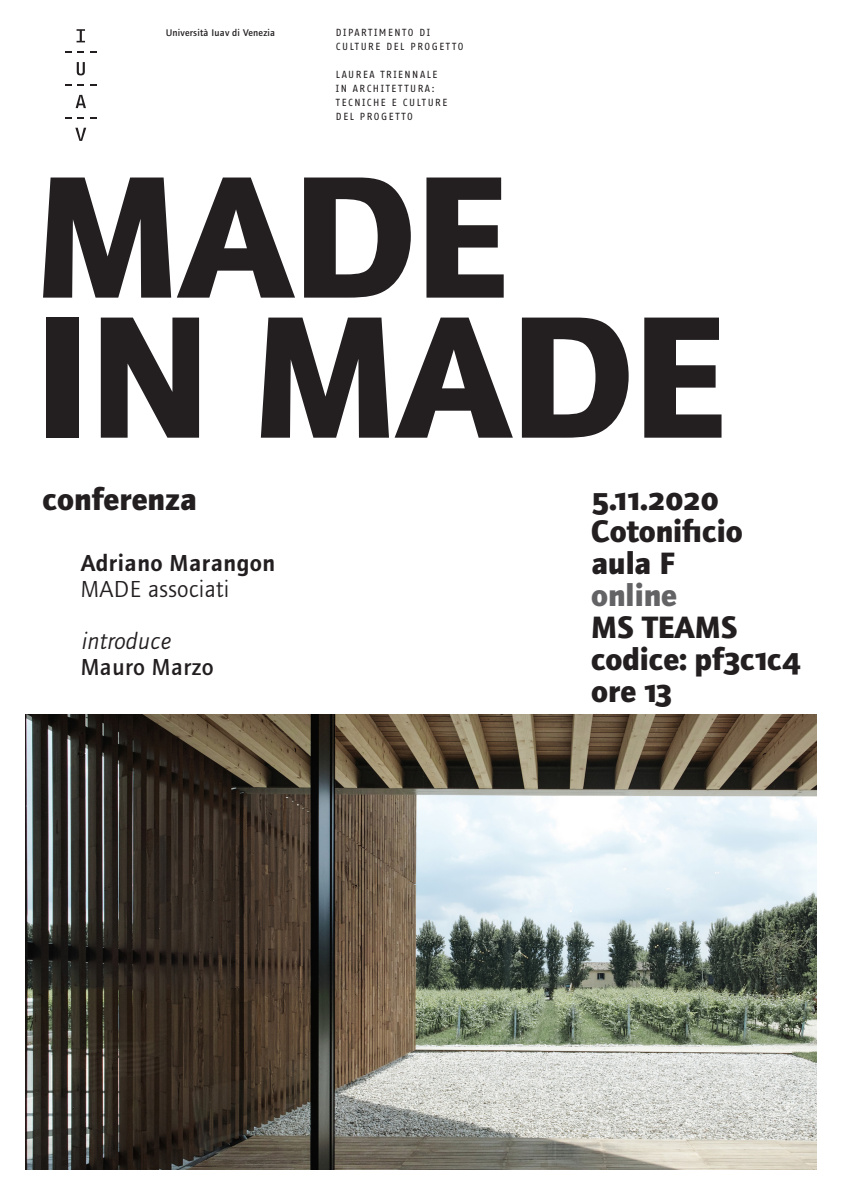
<style>
.page{position:relative;width:842px;height:1191px;background:#fff}
.page>*{position:absolute;margin:0;border:0;box-sizing:border-box;transform-origin:0 0}
.TITOLO{font:700 180px "Foundry Journal";letter-spacing:-.01em;color:#231f20}
.SOTTOTITOLO___INFO{font:700 32px "Foundry Journal";color:#231f20}
.SOTTOTITOLO___INFO-2{font:700 32px "Foundry Journal SC";color:#231f20}
.SOTTOTITOLO___INFO-3{font:700 32px "Foundry Journal";color:#636366}
.TESTO_grande{font:600 24px "Foundry Journal";letter-spacing:.02em;color:#231f20}
.TESTO_grande-2{font:24px "Foundry Journal";letter-spacing:.02em;color:#231f20}
.TESTO_grande-3{font:500 24px "Foundry Journal";letter-spacing:.02em;color:#231f20}
.TESTO_grande-4{font:italic 24px "Foundry Journal";letter-spacing:.02em;color:#231f20}
.INTESTAZIONE_maiusco{font:10px/14px "Fago Office Sans";letter-spacing:.15em;color:#231f20}
.INTESTAZIONE_iuav{font:500 10px "Foundry Journal";letter-spacing:.02em;color:#231f20}
.s1{font-family:"Foundry Journal SC"}
</style>
<div class="page">
<svg style="left:77px;top:29px;width:8px;height:13px"></svg>
<svg style="left:65px;top:51px;width:7px;height:2px"></svg>
<svg style="left:78px;top:51px;width:6px;height:2px"></svg>
<svg style="left:90px;top:51px;width:6px;height:2px"></svg>
<svg style="left:77px;top:62px;width:8px;height:13px"></svg>
<svg style="left:65px;top:84px;width:7px;height:2px"></svg>
<svg style="left:78px;top:84px;width:6px;height:2px"></svg>
<svg style="left:90px;top:84px;width:6px;height:2px"></svg>
<svg style="left:76px;top:95px;width:10px;height:13px"></svg>
<svg style="left:65px;top:117px;width:7px;height:2px"></svg>
<svg style="left:78px;top:117px;width:6px;height:2px"></svg>
<svg style="left:90px;top:117px;width:6px;height:2px"></svg>
<svg style="left:75px;top:128px;width:11px;height:13px"></svg>
<img style="left:26px;top:714px;width:790px;height:455px">
<p class="INTESTAZIONE_iuav" style="left:166px;top:27px;width:111px">Università Iuav di Venezia</p>
<p class="INTESTAZIONE_maiusco" style="left:336px;top:26px;width:96px">DIPARTIMENTO DI</p>
<p class="INTESTAZIONE_maiusco" style="left:336px;top:40px;width:129px">CULTURE DEL PROGETTO</p>
<p class="INTESTAZIONE_maiusco" style="left:336px;top:68px;width:103px">LAUREA TRIENNALE</p>
<p class="INTESTAZIONE_maiusco" style="left:336px;top:82px;width:113px">IN ARCHITETTURA:<br>TECNICHE E CULTURE</p>
<p class="INTESTAZIONE_maiusco" style="left:336px;top:110px;width:78px">DEL PROGETTO</p>
<p class="TITOLO" style="left:34px;top:131px;width:474px">MADE</p>
<p class="TITOLO" style="left:34px;top:271px;width:692px">IN MADE</p>
<p class="SOTTOTITOLO___INFO" style="left:43px;top:481px;width:156px">conferenza</p>
<p class="TESTO_grande" style="left:81px;top:549px;width:196px">Adriano Marangon</p>
<p class="TESTO_grande-2" style="left:81px;top:576px;width:150px">MADE associati</p>
<p class="TESTO_grande-4" style="left:81px;top:628px;width:91px">introduce</p>
<p class="TESTO_grande-3" style="left:81px;top:653px;width:134px">Mauro Marzo</p>
<p class="SOTTOTITOLO___INFO-2" style="left:591px;top:481px;width:129px">5.11.2020</p>
<p class="SOTTOTITOLO___INFO" style="left:591px;top:513px;width:153px">Cotonificio</p>
<p class="SOTTOTITOLO___INFO" style="left:591px;top:545px;width:85px">aula F</p>
<p class="SOTTOTITOLO___INFO-3" style="left:591px;top:577px;width:88px">online</p>
<p class="SOTTOTITOLO___INFO" style="left:591px;top:609px;width:148px">MS TEAMS</p>
<p class="SOTTOTITOLO___INFO" style="left:591px;top:641px;width:211px">codice: pf<span class="s1">3</span>c<span class="s1">1</span>c<span class="s1">4</span></p>
<p class="SOTTOTITOLO___INFO" style="left:591px;top:673px;width:83px">ore <span class="s1">13</span></p>
</div>
